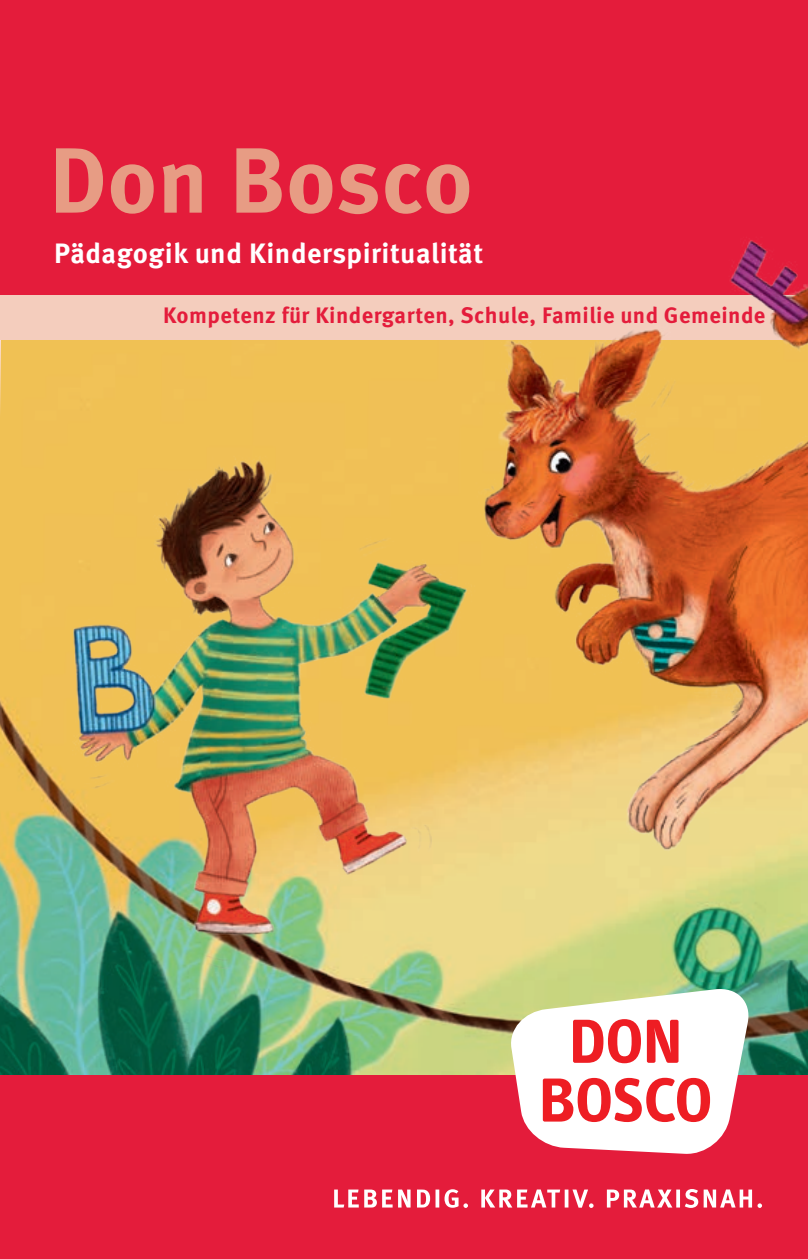
<style>
.page{position:relative;width:808px;height:1259px;background:#fff}
.page>*{position:absolute;margin:0;border:0;box-sizing:border-box;transform-origin:0 0}
.t1{font:700 92.4px "Meta OT";color:#e79c84}
.t2{font:700 27.9px "Meta OT";letter-spacing:.02em;color:#fff}
.t3{font:700 22.2px "Meta OT";letter-spacing:.02em;color:#e41c3b}
</style>
<div class="page">
<img style="left:0;top:339px;width:808px;height:736px">
<div style="left:0;top:1075px;width:808px;height:184px;background:#e41c3b"></div>
<svg style="left:334px;top:1189px;width:428px;height:19px"></svg>
<svg style="left:463px;top:1024px;width:318px;height:130px;fill:#fff"></svg>
<svg style="left:543px;top:1077px;width:167px;height:45px;background:#f68a8d"></svg>
<svg style="left:573px;top:1024px;width:105px;height:39px"></svg>
<div style="left:0;top:0;width:808px;height:303px;background:#e41c3b"></div>
<div style="left:0;top:295px;width:808px;height:44px;background:#f4cdbd"></div>
<img style="left:29px;top:240px;width:779px;height:784px">
<h1 class="t1" style="left:49px;top:122px;width:425px">Don Bosco</h1>
<p class="t2" style="left:54px;top:236px;width:431px">Pädagogik und Kinderspiritualität</p>
<p class="t3" style="left:163px;top:301px;width:604px">Kompetenz für Kindergarten, Schule, Familie und Gemeinde</p>
</div>
